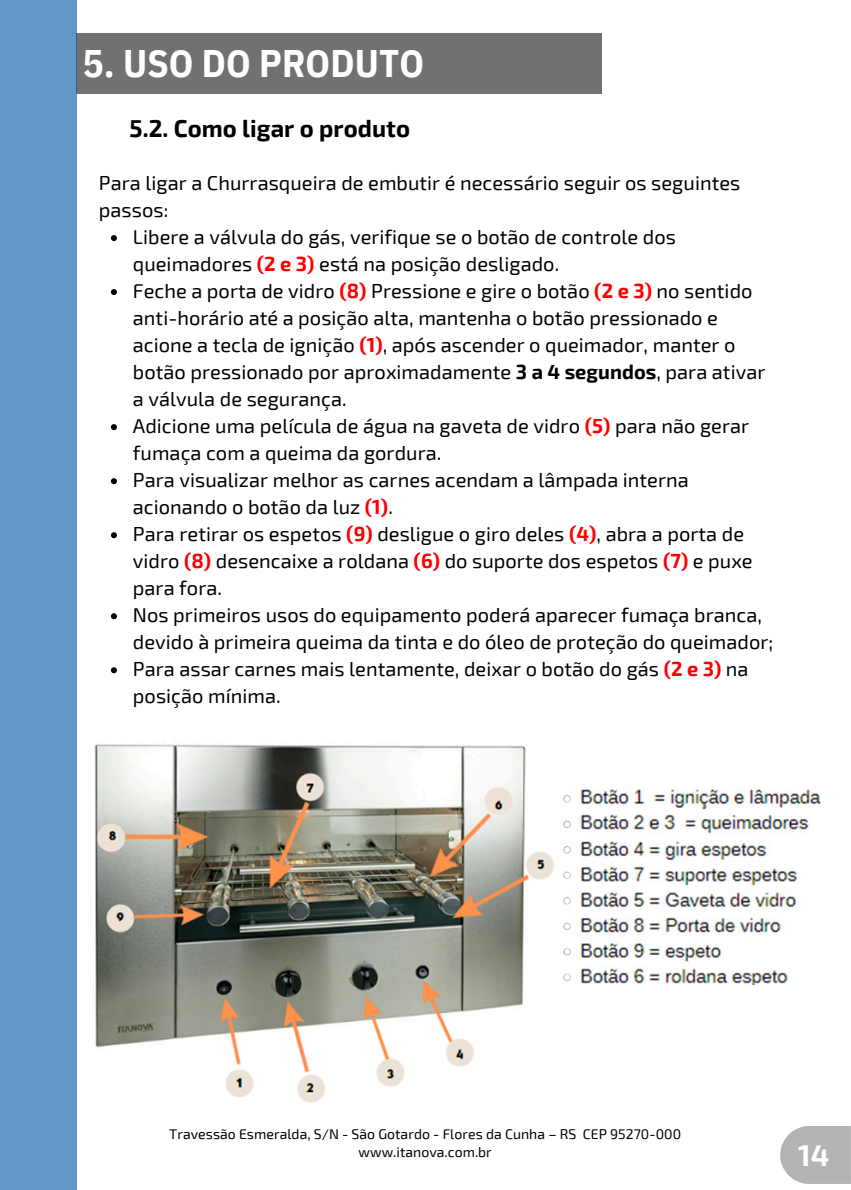
<style>
.page{position:relative;width:851px;height:1190px;background:#fff}
.page>*{position:absolute;margin:0;border:0;box-sizing:border-box;transform-origin:0 0}
.t1{font:700 38.4px "IBM Plex Sans Cond";letter-spacing:.005em;color:#fff}
.t2{font:700 29.4px "Exo 2";color:#fff}
.t3{font:700 23.8px "Exo 2";letter-spacing:.005em;color:#000}
.t4{font:20px/27px "Exo 2";letter-spacing:.005em;color:#000}
.t5{font:14px "Exo 2";letter-spacing:.005em;color:#000}
.s1{font-weight:700;color:#f00}
.s2{font-weight:700}
</style>
<div class="page">
<div style="left:76px;top:33px;width:525px;height:60px;background:#717171"></div>
<div style="left:0;top:0;width:76px;height:1189px;background:#6497c8"></div>
<svg style="left:780px;top:1126px;width:70px;height:57px;background:#bab9ba"></svg>
<svg style="left:111px;top:235px;width:6px;height:6px"></svg>
<svg style="left:111px;top:289px;width:6px;height:6px"></svg>
<svg style="left:111px;top:424px;width:6px;height:6px"></svg>
<svg style="left:111px;top:478px;width:6px;height:6px"></svg>
<svg style="left:111px;top:532px;width:6px;height:6px"></svg>
<svg style="left:111px;top:613px;width:6px;height:6px"></svg>
<svg style="left:111px;top:667px;width:6px;height:6px"></svg>
<img style="left:94px;top:744px;width:460px;height:359px">
<img style="left:563px;top:788px;width:261px;height:196px">
<p class="t1" style="left:83px;top:38px;width:342px">5. USO DO PRODUTO</p>
<p class="t3" style="left:129px;top:113px;width:282px">5.2. Como ligar o produto</p>
<h3 class="t4" style="left:99px;top:169px;width:643px">Para ligar a Churrasqueira de embutir é necessário seguir os seguintes passos:</h3>
<p class="t4" style="left:133px;top:223px;width:544px">Libere a válvula do gás, verifique se o botão de controle dos queimadores <span class="s1">(2 e 3)</span> está na posição desligado.</p>
<p class="t4" style="left:133px;top:277px;width:634px">Feche a porta de vidro <span class="s1">(8)</span> Pressione e gire o botão <span class="s1">(2 e 3)</span> no sentido anti-horário até a posição alta, mantenha o botão pressionado e acione a tecla de ignição <span class="s1">(1)</span>, após ascender o queimador, manter o botão pressionado por aproximadamente <span class="s2">3 a 4 segundos</span>, para ativar a válvula de segurança.</p>
<p class="t4" style="left:133px;top:412px;width:617px">Adicione uma película de água na gaveta de vidro <span class="s1">(5)</span> para não gerar fumaça com a queima da gordura.</p>
<p class="t4" style="left:133px;top:466px;width:557px">Para visualizar melhor as carnes acendam a lâmpada interna acionando o botão da luz <span class="s1">(1)</span>.</p>
<p class="t4" style="left:133px;top:520px;width:621px">Para retirar os espetos <span class="s1">(9)</span> desligue o giro deles <span class="s1">(4)</span>, abra a porta de vidro <span class="s1">(8)</span> desencaixe a roldana <span class="s1">(6)</span> do suporte dos espetos <span class="s1">(7)</span> e puxe para fora.</p>
<p class="t4" style="left:133px;top:601px;width:641px">Nos primeiros usos do equipamento poderá aparecer fumaça branca, devido à primeira queima da tinta e do óleo de proteção do queimador;</p>
<p class="t4" style="left:133px;top:655px;width:617px">Para assar carnes mais lentamente, deixar o botão do gás <span class="s1">(2 e 3)</span> na posição mínima.</p>
<p class="t5" style="left:169px;top:1124px;width:513px">Travessão Esmeralda, S/N - São Gotardo - Flores da Cunha – RS CEP 95270-000</p>
<p class="t5" style="left:358px;top:1143px;width:135px">www.itanova.com.br</p>
<h1 class="t2" style="left:799px;top:1135px;width:20px">0</h1>
<h2 class="t2" style="left:798px;top:1136px;width:33px">14</h2>
</div>
